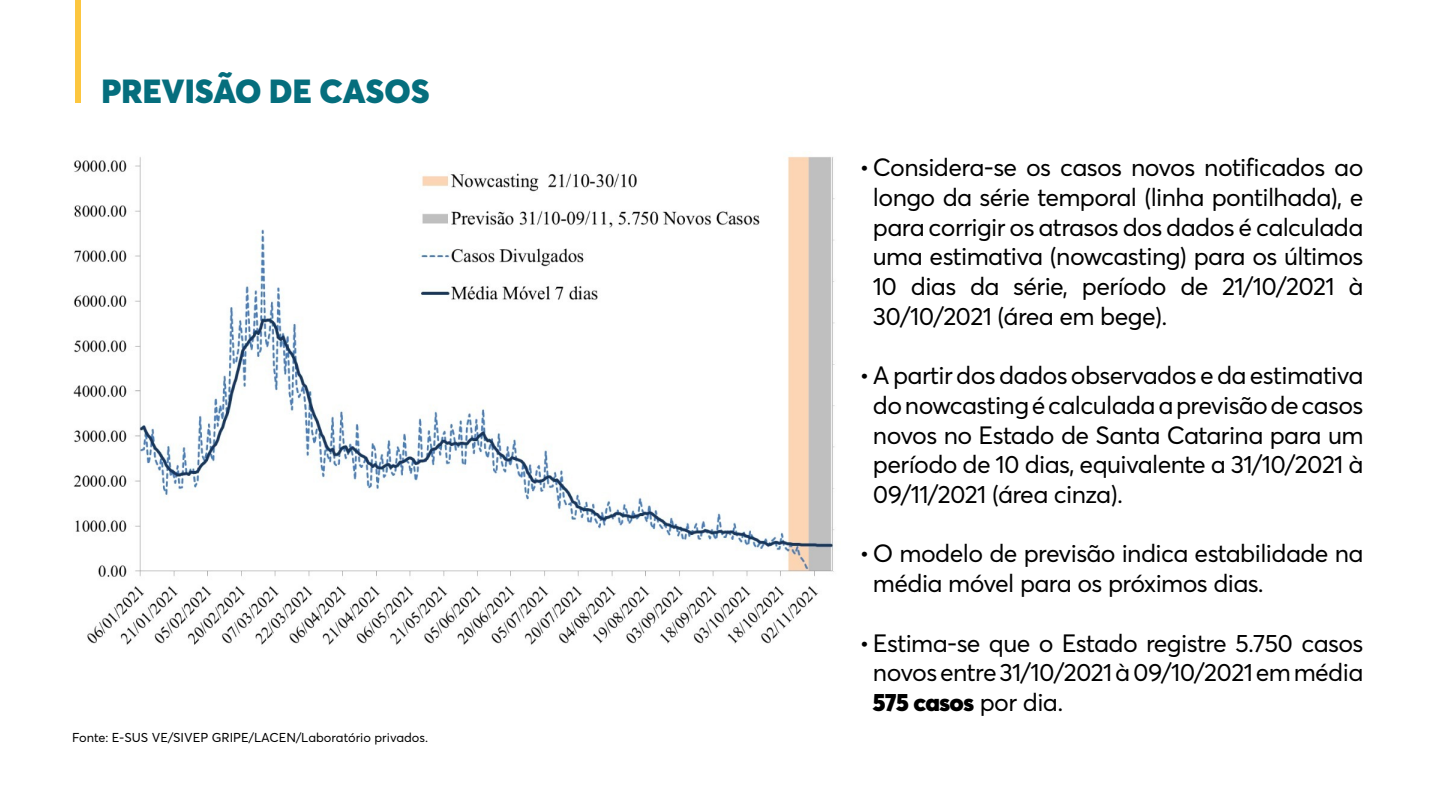
<style>
.page{position:relative;width:1440px;height:810px;background:#fff}
.page>*{position:absolute;margin:0;border:0;box-sizing:border-box;transform-origin:0 0}
.t1{font:900 33px "Averta";letter-spacing:.005em;color:#056e7d}
.t2{font:24.75px/29.7px "Averta";letter-spacing:-.025em;color:#000;text-align:justify}
.t3{font:12.75px "Averta";color:#000}
.s1{font-weight:900}
</style>
<div class="page">
<div style="left:75px;top:0;width:6px;height:102px;background:#fcc63f"></div>
<img style="left:74px;top:153px;width:761px;height:492px">
<h1 class="t1" style="left:101px;top:70px;width:329px">PREVISÃO DE CASOS</h1>
<p class="t3" style="left:72px;top:729px;width:357px">Fonte: E-SUS VE/SIVEP GRIPE/LACEN/Laboratório privados.</p>
<p class="t2" style="left:873px;top:153px;width:492px;text-indent:-13px">• Considera-se os casos novos notificados ao longo da série temporal (linha pontilhada), e para corrigir os atrasos dos dados é calculada uma estimativa (nowcasting) para os últimos 10 dias da série, período de 21/10/2021 à 30/10/2021 (área em bege).</p>
<p class="t2" style="left:873px;top:361px;width:492px;text-indent:-13px">• A partir dos dados observados e da estimativa do nowcasting é calculada a previsão de casos novos no Estado de Santa Catarina para um período de 10 dias, equivalente a 31/10/2021 à 09/11/2021 (área cinza).</p>
<p class="t2" style="left:873px;top:539px;width:492px;text-indent:-13px">• O modelo de previsão indica estabilidade na média móvel para os próximos dias.</p>
<p class="t2" style="left:873px;top:628px;width:492px;text-indent:-13px">• Estima-se que o Estado registre 5.750 casos novos entre 31/10/2021 à 09/10/2021 em média <span class="s1">575 casos</span> por dia.</p>
</div>
